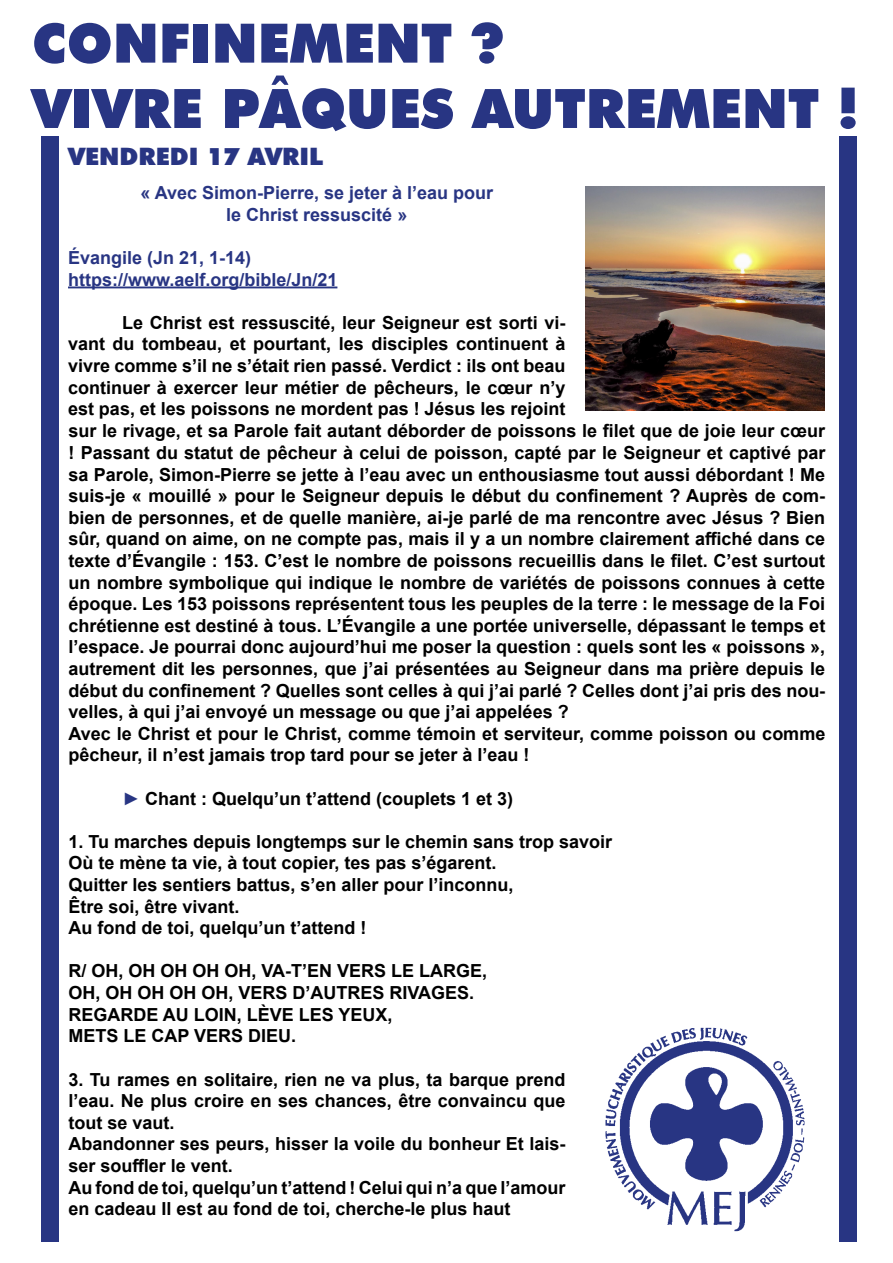
<style>
.page{position:relative;width:893px;height:1263px;background:#fff}
.page>*{position:absolute;margin:0;border:0;box-sizing:border-box;transform-origin:0 0}
.t1{font:900 54.45px/65.4px "Futura BT";color:#283583}
.t2{font:900 24px "Futura BT";color:#283583}
.t3{font:700 18px/21.6px "Arial";color:#000}
.t4{font:700 18px/21.6px "Arial";color:#283583;text-align:center}
.s1{font-weight:400;color:#283583}
</style>
<div class="page">
<img style="left:605px;top:1027px;width:200px;height:205px">
<img style="left:586px;top:186px;width:239px;height:224px">
<hr style="left:68px;top:286px;width:269px;height:2px;background:#283583">
<div style="left:41px;top:136px;width:17px;height:1106px;background:#283583"></div>
<div style="left:839px;top:136px;width:17px;height:1106px;background:#283583"></div>
<h1 class="t1" style="left:32px;top:10px;width:828px">CONFINEMENT ?<br>VIVRE PÂQUES AUTREMENT !</h1>
<h2 class="t2" style="left:68px;top:142px;width:257px">VENDREDI 17 AVRIL</h2>
<p class="t4" style="left:140px;top:182px;width:354px">« Avec Simon-Pierre, se jeter à l’eau pour le Christ ressuscité »</p>
<p class="t4" style="left:68px;top:247px;width:271px;text-align:left">Évangile (Jn 21, 1-14) https://www.aelf.org/bible/Jn/21</p>
<p class="t3" style="left:68px;top:312px;width:759px;text-indent:54px">Le Christ est ressuscité, leur Seigneur est sorti vi-<br>vant du tombeau, et pourtant, les disciples continuent à<br>vivre comme s’il ne s’était rien passé. Verdict : ils ont beau<br>continuer à exercer leur métier de pêcheurs, le cœur n’y<br>est pas, et les poissons ne mordent pas ! Jésus les rejoint<br>sur le rivage, et sa Parole fait autant déborder de poissons le filet que de joie leur cœur ! Passant du statut de pêcheur à celui de poisson, capté par le Seigneur et captivé par sa Parole, Simon-Pierre se jette à l’eau avec un enthousiasme tout aussi débordant ! Me suis-je « mouillé » pour le Seigneur depuis le début du confinement ? Auprès de com&shy;bien de personnes, et de quelle manière, ai-je parlé de ma rencontre avec Jésus ? Bien sûr, quand on aime, on ne compte pas, mais il y a un nombre clairement affiché dans ce texte d’Évangile : 153. C’est le nombre de poissons recueillis dans le filet. C’est surtout un nombre symbolique qui indique le nombre de variétés de poissons connues à cette époque. Les 153 poissons représentent tous les peuples de la terre : le message de la Foi chrétienne est destiné à tous. L’Évangile a une portée universelle, dépassant le temps et l’espace. Je pourrai donc aujourd’hui me poser la question : quels sont les « poissons », autrement dit les personnes, que j’ai présentées au Seigneur dans ma prière depuis le début du confinement ? Quelles sont celles à qui j’ai parlé ? Celles dont j’ai pris des nou&shy;velles, à qui j’ai envoyé un message ou que j’ai appelées ?<br>Avec le Christ et pour le Christ, comme témoin et serviteur, comme poisson ou comme pêcheur, il n’est jamais trop tard pour se jeter à l’eau !</p>
<p class="t3" style="left:122px;top:788px;width:392px"><span class="s1">►</span> Chant : Quelqu’un t’attend (couplets 1 et 3)</p>
<p class="t3" style="left:68px;top:831px;width:545px">1. Tu marches depuis longtemps sur le chemin sans trop savoir Où te mène ta vie, à tout copier, tes pas s’égarent.<br>Quitter les sentiers battus, s’en aller pour l’inconnu,<br>Être soi, être vivant.<br>Au fond de toi, quelqu’un t’attend !</p>
<p class="t3" style="left:68px;top:960px;width:420px">R/ OH, OH OH OH OH, VA-T’EN VERS LE LARGE,<br>OH, OH OH OH OH, VERS D’AUTRES RIVAGES.</p>
<p class="t3" style="left:68px;top:1004px;width:326px">REGARDE AU LOIN, LÈVE LES YEUX,<br>METS LE CAP VERS DIEU.</p>
<p class="t3" style="left:68px;top:1069px;width:499px">3. Tu rames en solitaire, rien ne va plus, ta barque prend l’eau. Ne plus croire en ses chances, être convaincu que tout se vaut.<br>Abandonner ses peurs, hisser la voile du bonheur Et lais&shy;ser souffler le vent.<br>Au fond de toi, quelqu’un t’attend ! Celui qui n’a que l’amour en cadeau Il est au fond de toi, cherche-le plus haut</p>
</div>
